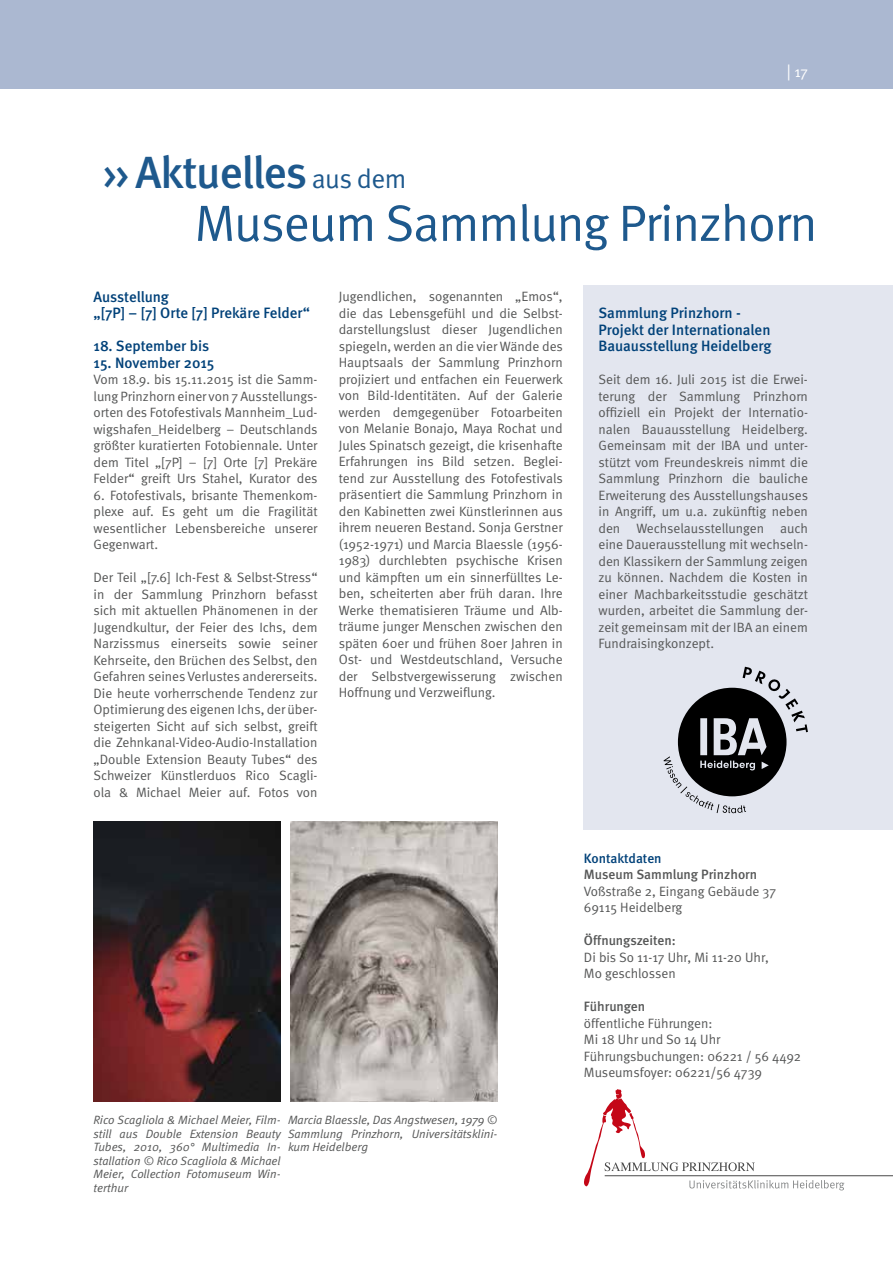
<style>
.page{position:relative;width:893px;height:1263px;background:#fff}
.page>*{position:absolute;margin:0;border:0;box-sizing:border-box;transform-origin:0 0}
.t1{font:51px "Meta Normal";letter-spacing:-.02em;color:#1e598d}
.t2{font:500 45px "Meta";letter-spacing:-.02em;color:#1e598d}
.t3{font:500 15px/16.5px "Meta";color:#004179}
.t4{font:15px "Meta Normal";color:#fff}
.t5{font:13.5px/16.5px "Meta Normal";color:#565757;text-align:justify}
.t6{font:500 13.5px "Meta";color:#565757}
.t7{font:500 13.5px "Meta";color:#004179}
.t8{font:italic 12px/13.5px "Meta Normal";color:#565757;text-align:justify}
.s1{font-size:16.5px}
.s2{font-size:36px}
.s3{font-family:"Meta Normal";font-weight:400;font-size:27px}
</style>
<div class="page">
<div style="left:0;top:0;width:893px;height:89px;background:#abb8d1"></div>
<div style="left:584px;top:285px;width:309px;height:545px;background:#e3e6ef"></div>
<hr style="left:605px;top:1175px;width:288px;height:1px;background:#494949">
<svg style="left:584px;top:1089px;width:260px;height:101px"></svg>
<img style="left:94px;top:821px;width:187px;height:281px">
<img style="left:290px;top:821px;width:207px;height:281px">
<svg style="left:663px;top:667px;width:145px;height:146px"></svg>
<p class="t4" style="left:787px;top:63px;width:22px"><span class="s1">|</span> 17</p>
<h2 class="t2" style="left:103px;top:147px;width:305px"><span class="s2">&gt;&gt;</span> Aktuelles <span class="s3">aus dem</span></h2>
<h1 class="t1" style="left:195px;top:194px;width:624px">Museum Sammlung Prinzhorn</h1>
<p class="t3" style="left:94px;top:288px;width:218px">Ausstellung<br>„[7P] – [7] Orte [7] Prekäre Felder“</p>
<p class="t3" style="left:94px;top:337px;width:117px">18. September bis</p>
<p class="t3" style="left:94px;top:354px;width:122px">15. November 2015</p>
<p class="t5" style="left:94px;top:371px;width:226px">Vom 18.9. bis 15.11.2015 ist die Samm&shy;lung Prinzhorn einer von 7 Ausstellungs&shy;orten des Fotofestivals Mannheim_Lud&shy;wigshafen_Heidelberg – Deutschlands größter kuratierten Fotobiennale. Unter dem Titel „[7P] – [7] Orte [7] Prekäre Felder“ greift Urs Stahel, Kurator des</p>
<p class="t5" style="left:94px;top:486px;width:226px">6. Fotofestivals, brisante Themenkom&shy;plexe auf. Es geht um die Fragilität wesentlicher Lebensbereiche unserer Gegenwart.</p>
<p class="t5" style="left:94px;top:569px;width:226px">Der Teil „[7.6] Ich-Fest &amp; Selbst-Stress“ in der Sammlung Prinzhorn befasst sich mit aktuellen Phänomenen in der Jugendkultur, der Feier des Ichs, dem Narzissmus einerseits sowie seiner Kehrseite, den Brüchen des Selbst, den Gefahren seines Verlustes andererseits.<br>Die heute vorherrschende Tendenz zur Optimierung des eigenen Ichs, der über&shy;steigerten Sicht auf sich selbst, greift die Zehnkanal-Video-Audio-Installation „Double Extension Beauty Tubes“ des Schweizer Künstlerduos Rico Scagli&shy;ola &amp; Michael Meier auf. Fotos von</p>
<p class="t5" style="left:339px;top:288px;width:226px">Jugendlichen, sogenannten „Emos“, die das Lebensgefühl und die Selbst&shy;darstellungslust dieser Jugendlichen spiegeln, werden an die vier Wände des Hauptsaals der Sammlung Prinzhorn projiziert und entfachen ein Feuerwerk von Bild-Identitäten. Auf der Galerie werden demgegenüber Fotoarbeiten von Melanie Bonajo, Maya Rochat und Jules Spinatsch gezeigt, die krisenhafte Erfahrungen ins Bild setzen. Beglei&shy;tend zur Ausstellung des Fotofestivals präsentiert die Sammlung Prinzhorn in den Kabinetten zwei Künstlerinnen aus ihrem neueren Bestand. Sonja Gerstner (1952-1971) und Marcia Blaessle (1956- 1983) durchlebten psychische Krisen und kämpften um ein sinnerfülltes Le&shy;ben, scheiterten aber früh daran. Ihre Werke thematisieren Träume und Alb&shy;träume junger Menschen zwischen den späten 60er und frühen 80er Jahren in Ost- und Westdeutschland, Versuche der Selbstvergewisserung zwischen Hoffnung und Verzweiflung.</p>
<p class="t3" style="left:598px;top:304px;width:174px">Sammlung Prinzhorn -<br>Projekt der Internationalen<br>Bauausstellung Heidelberg</p>
<p class="t5" style="left:598px;top:371px;width:211px">Seit dem 16. Juli 2015 ist die Erwei&shy;terung der Sammlung Prinzhorn offiziell ein Projekt der Internatio&shy;nalen Bauausstellung Heidelberg.<br>Gemeinsam mit der IBA und unter&shy;stützt vom Freundeskreis nimmt die Sammlung Prinzhorn die bauliche Erweiterung des Ausstellungshauses in Angriff, um u.a. zukünftig neben den Wechselausstellungen auch eine Dauerausstellung mit wechseln&shy;den Klassikern der Sammlung zeigen zu können. Nachdem die Kosten in einer Machbarkeitsstudie geschätzt wurden, arbeitet die Sammlung der&shy;zeit gemeinsam mit der IBA an einem Fundraisingkonzept.</p>
<p class="t8" style="left:94px;top:1113px;width:189px">Rico Scagliola &amp; Michael Meier, Film&shy;still aus Double Extension Beauty Tubes, 2010, 360° Multimedia In&shy;stallation © Rico Scagliola &amp; Michael Meier, Collection Fotomuseum Win&shy;terthur</p>
<p class="t8" style="left:288px;top:1113px;width:211px">Marcia Blaessle, Das Angstwesen, 1979 © Sammlung Prinzhorn, Universitätsklini&shy;kum Heidelberg</p>
<p class="t7" style="left:584px;top:850px;width:79px">Kontaktdaten</p>
<p class="t6" style="left:584px;top:866px;width:175px">Museum Sammlung Prinzhorn</p>
<p class="t5" style="left:584px;top:882px;width:194px">Voßstraße 2, Eingang Gebäude 37<br>69115 Heidelberg</p>
<p class="t6" style="left:584px;top:932px;width:93px">Öffnungszeiten:</p>
<p class="t5" style="left:584px;top:948px;width:186px">Di bis So 11-17 Uhr, Mi 11-20 Uhr,<br>Mo geschlossen</p>
<p class="t6" style="left:584px;top:998px;width:63px">Führungen</p>
<p class="t5" style="left:584px;top:1014px;width:219px;text-align:left">öffentliche Führungen:<br>Mi 18 Uhr und So 14 Uhr<br>Führungsbuchungen: 06221 / 56 4492<br>Museumsfoyer: 06221/56 4739</p>
</div>
